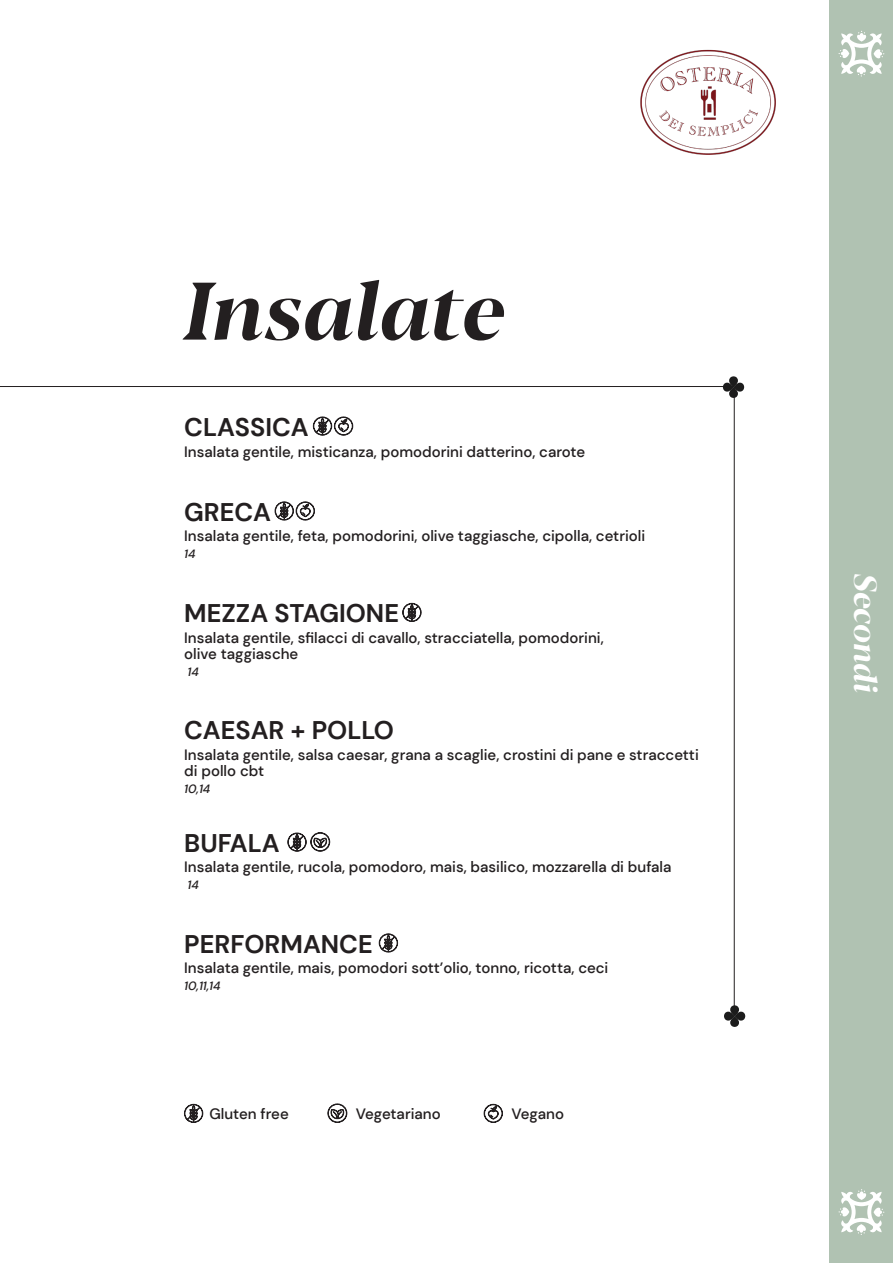
<style>
.page{position:relative;width:893px;height:1263px;background:#fff}
.page>*{position:absolute;margin:0;border:0;box-sizing:border-box;transform-origin:0 0}
.t1{font:italic 700 81px "Blacker Pro Display";color:#231f20}
.t2{font:italic 700 31.5px "Blacker Pro Display";color:#fff}
.t3{font:700 25.5px "DM Sans";color:#231f20}
.t4{font:500 15px/16.5px "DM Sans";color:#231f20}
.t5{font:italic 500 12px "DM Sans";color:#231f20}
</style>
<div class="page">
<div style="left:829px;top:0;width:64px;height:1263px;background:#b0c2b2"></div>
<svg style="left:838px;top:31px;width:46px;height:46px"></svg>
<svg style="left:838px;top:1189px;width:46px;height:46px"></svg>
<img style="left:640px;top:49px;width:136px;height:106px">
<svg style="left:484px;top:1104px;width:19px;height:19px"></svg>
<svg style="left:184px;top:1104px;width:19px;height:19px"></svg>
<svg style="left:328px;top:1103px;width:19px;height:20px"></svg>
<hr style="left:734px;top:387px;width:1px;height:629px;background:#231f20">
<hr style="left:0;top:386px;width:734px;height:1px;background:#231f20">
<svg style="left:402px;top:603px;width:19px;height:19px"></svg>
<svg style="left:379px;top:933px;width:19px;height:19px"></svg>
<svg style="left:313px;top:417px;width:40px;height:18px"></svg>
<svg style="left:275px;top:501px;width:40px;height:19px"></svg>
<svg style="left:287px;top:832px;width:43px;height:19px"></svg>
<div style="left:729px;top:387px;width:9px;height:11px;background:#1c1c1c;border-radius:4px"></div>
<div style="left:733px;top:382px;width:11px;height:10px;background:#1c1c1c;border-radius:4px"></div>
<div style="left:729px;top:376px;width:9px;height:11px;background:#1c1c1c;border-radius:4px"></div>
<svg style="left:723px;top:382px;width:10px;height:10px"></svg>
<div style="left:730px;top:1016px;width:9px;height:11px;background:#1c1c1c;border-radius:4px"></div>
<div style="left:735px;top:1011px;width:10px;height:10px;background:#1c1c1c;border-radius:4px"></div>
<div style="left:730px;top:1005px;width:9px;height:11px;background:#1c1c1c;border-radius:4px"></div>
<div style="left:724px;top:1011px;width:11px;height:10px;background:#1c1c1c;border-radius:4px"></div>
<p class="t1" style="left:184px;top:254px;width:321px">Insalate</p>
<p class="t3" style="left:184px;top:411px;width:126px">CLASSICA</p>
<p class="t4" style="left:184px;top:443px;width:402px">Insalata gentile, misticanza, pomodorini datterino, carote</p>
<p class="t3" style="left:184px;top:496px;width:88px">GRECA</p>
<p class="t4" style="left:184px;top:528px;width:462px">Insalata gentile, feta, pomodorini, olive taggiasche, cipolla, cetrioli</p>
<p class="t5" style="left:184px;top:546px;width:13px">14</p>
<p class="t3" style="left:184px;top:597px;width:216px">MEZZA STAGIONE</p>
<p class="t4" style="left:184px;top:629px;width:421px">Insalata gentile, sfilacci di cavallo, stracciatella, pomodorini,</p>
<p class="t4" style="left:184px;top:646px;width:116px">olive taggiasche</p>
<p class="t5" style="left:188px;top:664px;width:13px">14</p>
<p class="t3" style="left:184px;top:714px;width:211px">CAESAR + POLLO</p>
<p class="t4" style="left:184px;top:746px;width:516px">Insalata gentile, salsa caesar, grana a scaglie, crostini di pane e straccetti di pollo cbt</p>
<p class="t5" style="left:184px;top:781px;width:28px">10,14</p>
<p class="t3" style="left:184px;top:827px;width:97px">BUFALA</p>
<p class="t4" style="left:184px;top:859px;width:489px">Insalata gentile, rucola, pomodoro, mais, basilico, mozzarella di bufala</p>
<p class="t5" style="left:188px;top:877px;width:13px">14</p>
<p class="t3" style="left:184px;top:928px;width:190px">PERFORMANCE</p>
<p class="t4" style="left:184px;top:960px;width:426px">Insalata gentile, mais, pomodori sott’olio, tonno, ricotta, ceci</p>
<p class="t5" style="left:184px;top:978px;width:38px">10,11,14</p>
<p class="t4" style="left:209px;top:1105px;width:81px">Gluten free</p>
<p class="t4" style="left:356px;top:1105px;width:86px">Vegetariano</p>
<p class="t4" style="left:511px;top:1105px;width:54px">Vegano</p>
<p class="t2" style="left:887px;top:574px;width:120px;rotate:90deg">Secondi</p>
</div>
